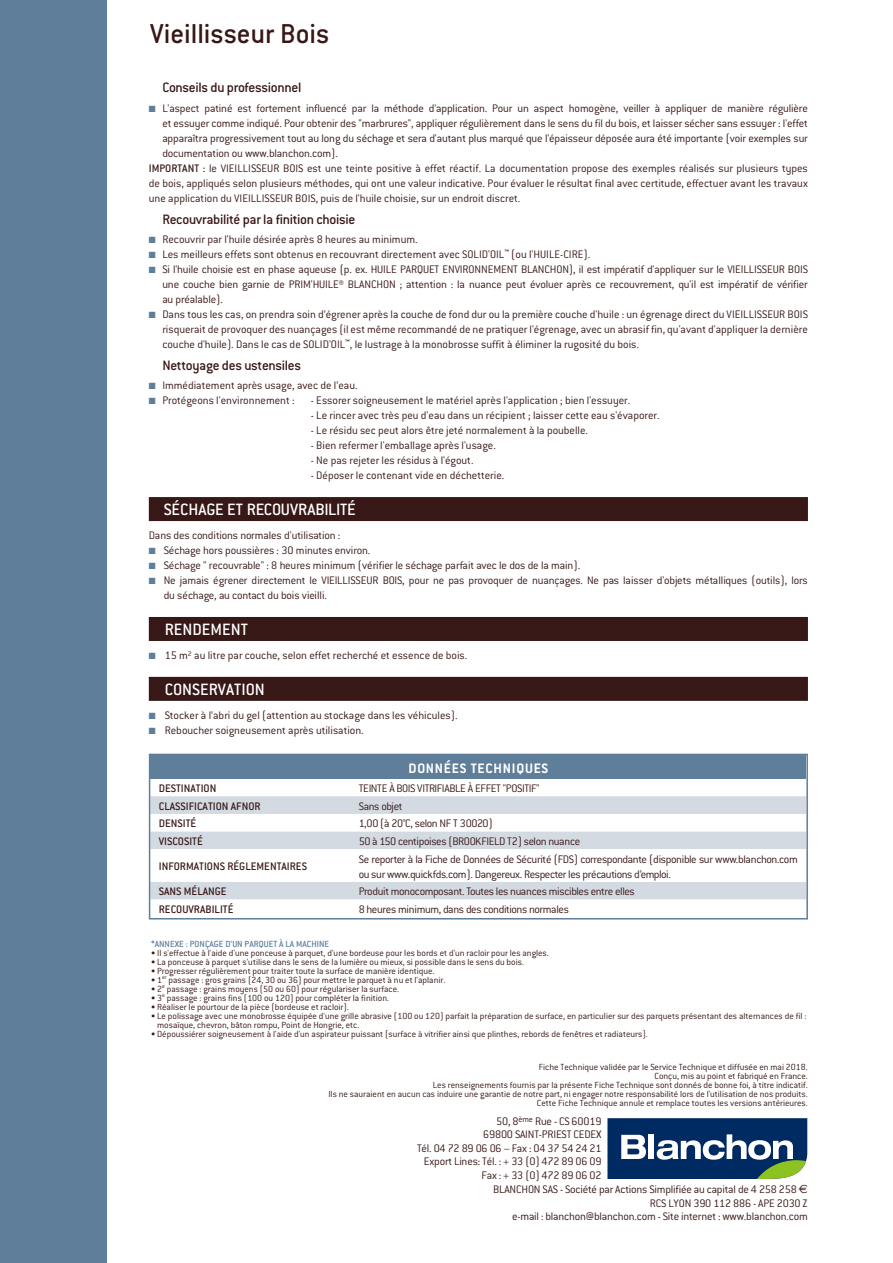
<style>
.page{position:relative;width:893px;height:1263px;background:#fff}
.page>*{position:absolute;margin:0;border:0;box-sizing:border-box;transform-origin:0 0}
.t1{font:500 30px "Conduit ITC";color:#381817}
.t2{font:500 18px "Conduit ITC";color:#fff}
.t3{font:500 15px "Conduit ITC";letter-spacing:-.02em;color:#381817}
.t4{font:700 15px "Conduit ITC";letter-spacing:.05em;color:#fff}
.t5{font:300 12px/15px "Conduit ITC";letter-spacing:-.01em;color:#381817;text-align:justify}
.t6{font:300 12px/15px "Conduit ITC";letter-spacing:-.035em;color:#381817}
.t7{font:500 12px "Conduit ITC";color:#381817}
.t8{font:300 12px "Conduit ITC";letter-spacing:-.03em;color:#381817}
.t9{font:300 9.75px/9px "Conduit ITC";color:#381817;text-align:right}
.t10{font:500 9.75px "Conduit ITC";color:#5e7e9a}
.s1{color:#5e7e9a}
.s2{font-weight:500}
.s3{font-family:"Euro Sans";font-weight:400}
</style>
<div class="page">
<div style="left:0;top:0;width:106px;height:1263px;background:#5e7e9a"></div>
<div style="left:149px;top:497px;width:659px;height:24px;background:#381817"></div>
<div style="left:149px;top:617px;width:659px;height:24px;background:#381817"></div>
<div style="left:149px;top:677px;width:659px;height:24px;background:#381817"></div>
<div style="left:150px;top:755px;width:656px;height:24px;background:#5e7e9a"></div>
<svg style="left:152px;top:796px;width:653px;height:53px;fill:#d4dae2"></svg>
<div style="left:152px;top:882px;width:653px;height:18px;background:#d4dae2"></div>
<div style="left:149px;top:754px;width:659px;height:165px;border:2px solid #5e7e9a"></div>
<svg style="left:607px;top:1118px;width:201px;height:61px"></svg>
<h1 class="t1" style="left:150px;top:16px;width:181px">Vieillisseur Bois</h1>
<p class="t3" style="left:162px;top:79px;width:141px">Conseils du professionnel</p>
<p class="t5" style="left:162px;top:100px;width:647px;text-indent:-14px"><span class="s1">■</span> L'aspect patiné est fortement influencé par la méthode d'application. Pour un aspect homogène, veiller à appliquer de manière régulière et essuyer comme indiqué. Pour obtenir des "marbrures", appliquer régulièrement dans le sens du fil du bois, et laisser sécher sans essuyer : l'effet apparaîtra progressivement tout au long du séchage et sera d'autant plus marqué que l'épaisseur déposée aura été importante (voir exemples sur documentation ou www.blanchon.com).</p>
<p class="t7" style="left:149px;top:161px;width:18px">IMportant</p>
<p class="t5" style="left:149px;top:160px;width:661px;text-indent:54px"><span class="s2">:</span> le VIEILLISSEUR BOIS est une teinte positive à effet réactif. La documentation propose des exemples réalisés sur plusieurs types de bois, appliqués selon plusieurs méthodes, qui ont une valeur indicative. Pour évaluer le résultat final avec certitude, effectuer avant les travaux une application du VIEILLISSEUR BOIS, puis de l'huile choisie, sur un endroit discret.</p>
<p class="t3" style="left:162px;top:210px;width:195px">Recouvrabilité par la finition choisie</p>
<p class="t5" style="left:149px;top:232px;width:270px"><span class="s1">■</span> Recouvrir par l'huile désirée après 8 heures au minimum.</p>
<p class="t5" style="left:149px;top:247px;width:443px"><span class="s1">■</span> Les meilleurs effets sont obtenus en recouvrant directement avec SOLID'OIL™ (ou l'HUILE-CIRE).</p>
<p class="t5" style="left:162px;top:262px;width:647px;text-indent:-14px"><span class="s1">■</span> Si l'huile choisie est en phase aqueuse (p. ex. HUILE PARQUET ENVIRONNEMENT BLANCHON), il est impératif d'appliquer sur le VIEILLISSEUR BOIS une couche bien garnie de PRIM'HUILE® BLANCHON ; attention : la nuance peut évoluer après ce recouvrement, qu'il est impératif de vérifier au préalable).</p>
<p class="t5" style="left:162px;top:307px;width:647px;text-indent:-14px"><span class="s1">■</span> Dans tous les cas, on prendra soin d’égrener après la couche de fond dur ou la première couche d'huile : un égrenage direct du VIEILLISSEUR BOIS risquerait de provoquer des nuançages (il est même recommandé de ne pratiquer l'égrenage, avec un abrasif fin, qu'avant d'appliquer la dernière couche d'huile). Dans le cas de SOLID'OIL™, le lustrage à la monobrosse suffit à éliminer la rugosité du bois.</p>
<p class="t3" style="left:162px;top:357px;width:140px">Nettoyage des ustensiles</p>
<p class="t5" style="left:149px;top:378px;width:210px"><span class="s1">■</span> Immédiatement après usage, avec de l’eau.</p>
<p class="t5" style="left:149px;top:393px;width:147px"><span class="s1">■</span> Protégeons l'environnement :</p>
<p class="t5" style="left:311px;top:393px;width:321px">- Essorer soigneusement le matériel après l'application ; bien l'essuyer.</p>
<p class="t5" style="left:311px;top:408px;width:350px">- Le rincer avec très peu d'eau dans un récipient ; laisser cette eau s'évaporer.</p>
<p class="t5" style="left:311px;top:423px;width:279px">- Le résidu sec peut alors être jeté normalement à la poubelle.</p>
<p class="t5" style="left:311px;top:438px;width:187px">- Bien refermer l'emballage après l'usage.</p>
<p class="t5" style="left:311px;top:453px;width:164px">- Ne pas rejeter les résidus à l'égout.</p>
<p class="t5" style="left:311px;top:468px;width:195px">- Déposer le contenant vide en déchetterie.</p>
<h2 class="t2" style="left:164px;top:499px;width:194px">SÉCHAGE ET RECOUVRABILITÉ</h2>
<p class="t5" style="left:149px;top:528px;width:193px">Dans des conditions normales d'utilisation :</p>
<p class="t5" style="left:149px;top:543px;width:223px"><span class="s1">■</span> Séchage hors poussières : 30 minutes environ.</p>
<p class="t5" style="left:149px;top:558px;width:433px"><span class="s1">■</span> Séchage " recouvrable" : 8 heures minimum (vérifier le séchage parfait avec le dos de la main).</p>
<p class="t5" style="left:164px;top:573px;width:646px;text-indent:-15px"><span class="s1">■</span> Ne jamais égrener directement le VIEILLISSEUR BOIS, pour ne pas provoquer de nuançages. Ne pas laisser d'objets métalliques (outils), lors du séchage, au contact du bois vieilli.</p>
<h2 class="t2" style="left:165px;top:619px;width:85px">RENDEMENT</h2>
<p class="t5" style="left:149px;top:647px;width:320px"><span class="s1">■</span> 15 m² au litre par couche, selon effet recherché et essence de bois.</p>
<h2 class="t2" style="left:165px;top:679px;width:102px">CONSERVATION</h2>
<p class="t5" style="left:149px;top:707px;width:310px"><span class="s1">■</span> Stocker à l’abri du gel (attention au stockage dans les véhicules).</p>
<p class="t5" style="left:149px;top:722px;width:216px"><span class="s1">■</span> Reboucher soigneusement après utilisation.</p>
<p class="t4" style="left:408px;top:759px;width:141px">DONNÉES TECHNIQUES</p>
<p class="t7" style="left:159px;top:781px;width:59px">DESTINATION</p>
<p class="t8" style="left:359px;top:782px;width:182px">TEINTE À BOIS VITRIFIABLE À EFFET "POSITIF"</p>
<p class="t7" style="left:159px;top:799px;width:103px">CLASSIFICATION AFNOR</p>
<p class="t6" style="left:359px;top:798px;width:45px">Sans objet</p>
<p class="t7" style="left:159px;top:817px;width:39px">DENSITÉ</p>
<p class="t6" style="left:359px;top:816px;width:136px">1,00 (à 20°C, selon NF T 30020)</p>
<p class="t7" style="left:159px;top:834px;width:45px">VISCOSITÉ</p>
<p class="t6" style="left:359px;top:834px;width:223px">50 à 150 centipoises (BROOKFIELD T2) selon nuance</p>
<p class="t7" style="left:159px;top:860px;width:150px">INFORMATIONS RÉGLEMENTAIRES</p>
<p class="t6" style="left:359px;top:851px;width:441px">Se reporter à la Fiche de Données de Sécurité (FDS) correspondante (disponible sur www.blanchon.com ou sur www.quickfds.com). Dangereux. Respecter les précautions d’emploi.</p>
<p class="t7" style="left:159px;top:885px;width:69px">SANS MÉLANGE</p>
<p class="t6" style="left:359px;top:884px;width:278px">Produit monocomposant. Toutes les nuances miscibles entre elles</p>
<p class="t7" style="left:159px;top:902px;width:76px">RECOUVRABILITÉ</p>
<p class="t6" style="left:359px;top:902px;width:212px">8 heures minimum, dans des conditions normales</p>
<p class="t10" style="left:151px;top:938px;width:180px">*ANNEXE : PONÇAGE D’UN PARQUET À LA MACHINE</p>
<p class="t9" style="left:151px;top:948px;width:399px">• Il s'effectue à l'aide d'une ponceuse à parquet, d'une bordeuse pour les bords et d'un racloir pour les angles.</p>
<p class="t9" style="left:151px;top:957px;width:374px">• La ponceuse à parquet s'utilise dans le sens de la lumière ou mieux, si possible dans le sens du bois.</p>
<p class="t9" style="left:151px;top:966px;width:285px">• Progresser régulièrement pour traiter toute la surface de manière identique.</p>
<p class="t9" style="left:151px;top:975px;width:296px">• 1<sup>er</sup> passage : gros grains (24, 30 ou 36) pour mettre le parquet à nu et l'aplanir.</p>
<p class="t9" style="left:151px;top:984px;width:250px">• 2<sup>e</sup> passage : grains moyens (50 ou 60) pour régulariser la surface.</p>
<p class="t9" style="left:151px;top:993px;width:240px">• 3<sup>e</sup> passage : grains fins (100 ou 120) pour compléter la finition.</p>
<p class="t9" style="left:151px;top:1002px;width:199px">• Réaliser le pourtour de la pièce (bordeuse et racloir).</p>
<p class="t9" style="left:157px;top:1011px;width:651px;text-align:left;text-indent:-6px">• Le polissage avec une monobrosse équipée d'une grille abrasive (100 ou 120) parfait la préparation de surface, en particulier sur des parquets présentant des alternances de fil : mosaïque, chevron, bâton rompu, Point de Hongrie, etc.</p>
<p class="t9" style="left:151px;top:1029px;width:498px">• Dépoussiérer soigneusement à l'aide d'un aspirateur puissant (surface à vitrifier ainsi que plinthes, rebords de fenêtres et radiateurs).</p>
<p class="t9" style="left:328px;top:1062px;width:481px">Fiche Technique validée par le Service Technique et diffusée en mai 2018.<br>Conçu, mis au point et fabriqué en France.<br>Les renseignements fournis par la présente Fiche Technique sont donnés de bonne foi, à titre indicatif.<br>Ils ne sauraient en aucun cas induire une garantie de notre part, ni engager notre responsabilité lors de l'utilisation de nos produits.<br>Cette Fiche Technique annule et remplace toutes les versions antérieures.</p>
<p class="t5" style="left:496px;top:1113px;width:107px">50, 8<sup>ème</sup> Rue - CS 60019</p>
<p class="t5" style="left:483px;top:1127px;width:120px">69800 SAINT-PRIEST CEDEX</p>
<p class="t5" style="left:417px;top:1140px;width:186px">Tél. 04 72 89 06 06 – Fax : 04 37 54 24 21</p>
<p class="t5" style="left:424px;top:1154px;width:179px">Export Lines: Tél. : + 33 (0) 472 89 06 09</p>
<p class="t5" style="left:482px;top:1167px;width:121px">Fax : + 33 (0) 472 89 06 02</p>
<p class="t5" style="left:493px;top:1182px;width:316px">BLANCHON SAS - Société par Actions Simplifiée au capital de 4 258 258 <span class="s3">€</span></p>
<p class="t5" style="left:650px;top:1195px;width:160px">RCS LYON 390 112 886 - APE 2030 Z</p>
<p class="t5" style="left:512px;top:1209px;width:297px">e-mail : blanchon@blanchon.com - Site internet : www.blanchon.com</p>
</div>
